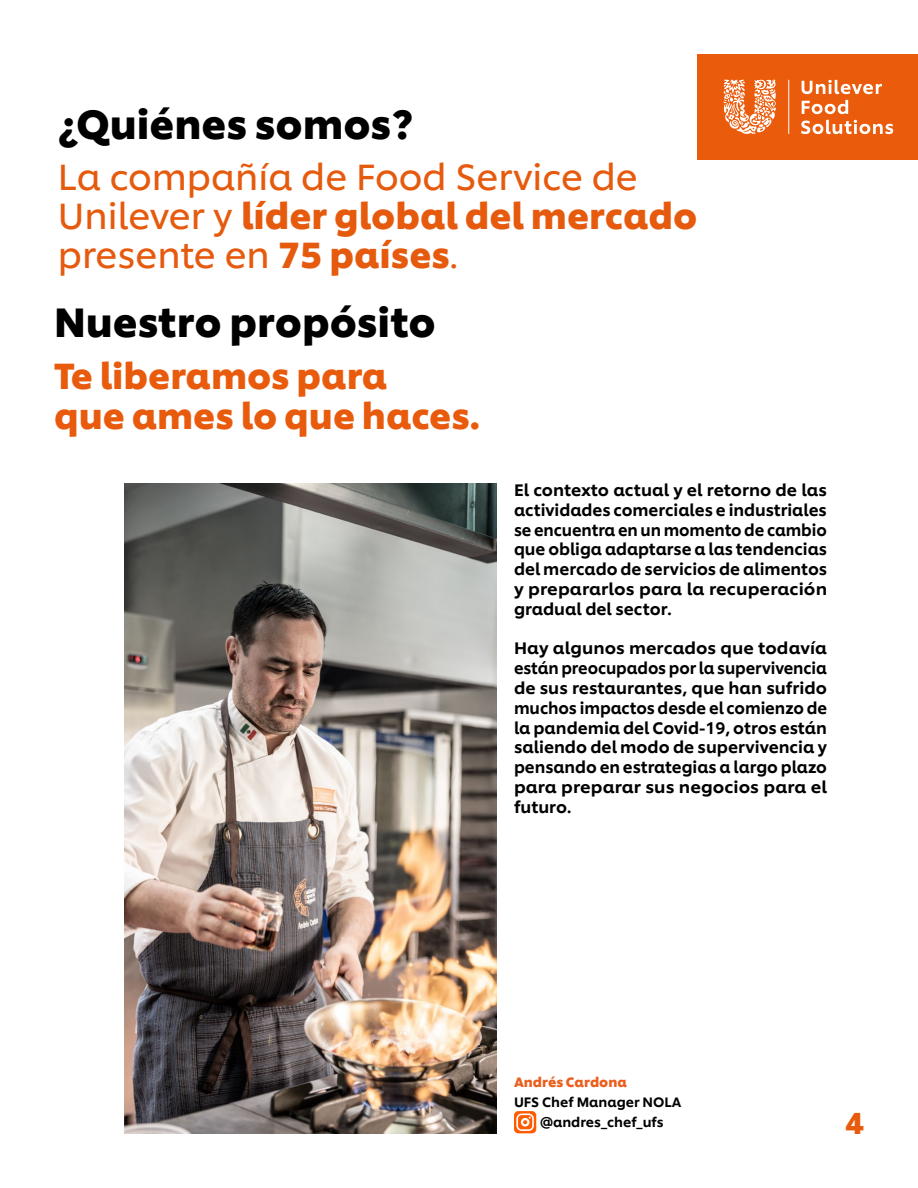
<style>
.page{position:relative;width:918px;height:1188px;background:#fff}
.page>*{position:absolute;margin:0;border:0;box-sizing:border-box;transform-origin:0 0}
.t1{font:700 40.5px "Unilever Shilling";color:#000}
.t2{font:36px/39.2px "Unilever Shilling";color:#e65a0e}
.t3{font:700 36px/40.2px "Unilever Shilling";color:#e95b0c}
.t4{font:700 30px "Unilever Shilling";color:#e95b0c}
.t5{font:500 16.5px/19.8px "Unilever Shilling";color:#000;text-align:justify;scale:1.04 1}
.t6{font:500 16.5px/19.8px "Unilever Shilling";color:#000;text-align:justify}
.t7{font:500 13.5px/19.8px "Unilever Shilling";color:#000}
.t8{font:700 13.5px "Unilever Shilling";color:#eb5e1d}
.s1{font-weight:700}
</style>
<div class="page">
<img style="left:125px;top:483px;width:371px;height:651px">
<div style="left:698px;top:54px;width:220px;height:106px;background:#ea5b0b"></div>
<svg style="left:724px;top:80px;width:52px;height:54px"></svg>
<hr style="left:789px;top:80px;width:1px;height:54px;background:#fff">
<svg style="left:801px;top:120px;width:92px;height:14px"></svg>
<svg style="left:802px;top:100px;width:46px;height:14px"></svg>
<svg style="left:802px;top:80px;width:80px;height:14px"></svg>
<svg style="left:514px;top:1111px;width:22px;height:22px"></svg>
<h1 class="t1" style="left:58px;top:93px;width:357px">¿Quiénes somos?</h1>
<h2 class="t2" style="left:58px;top:154px;width:641px">La compañía de Food Service de<br>Unilever y <span class="s1">líder global del mercado </span>presente en <span class="s1">75 países</span>.</h2>
<h1 class="t1" style="left:54px;top:290px;width:383px">Nuestro propósito</h1>
<h2 class="t3" style="left:54px;top:352px;width:428px">Te liberamos para<br>que ames lo que haces.</h2>
<p class="t6" style="left:514px;top:479px;width:315px">El contexto actual y el retorno de las actividades comerciales e industriales se encuentra en un momento de cambio que obliga adaptarse a las tendencias del mercado de servicios de alimentos y prepararlos para la recuperación gradual del sector.</p>
<p class="t5" style="left:514px;top:637px;width:303px">Hay algunos mercados que todavía están preocupados por la supervivencia de sus restaurantes, que han sufrido muchos impactos desde el comienzo de la pandemia del Covid-19, otros están saliendo del modo de supervivencia y pensando en estrategias a largo plazo para preparar sus negocios para el futuro.</p>
<p class="t8" style="left:514px;top:1072px;width:114px">Andrés Cardona</p>
<p class="t7" style="left:540px;top:1091px;width:143px;text-indent:-26px">UFS Chef Manager NOLA @andres_chef_ufs</p>
<h3 class="t4" style="left:845px;top:1099px;width:20px">4</h3>
</div>
